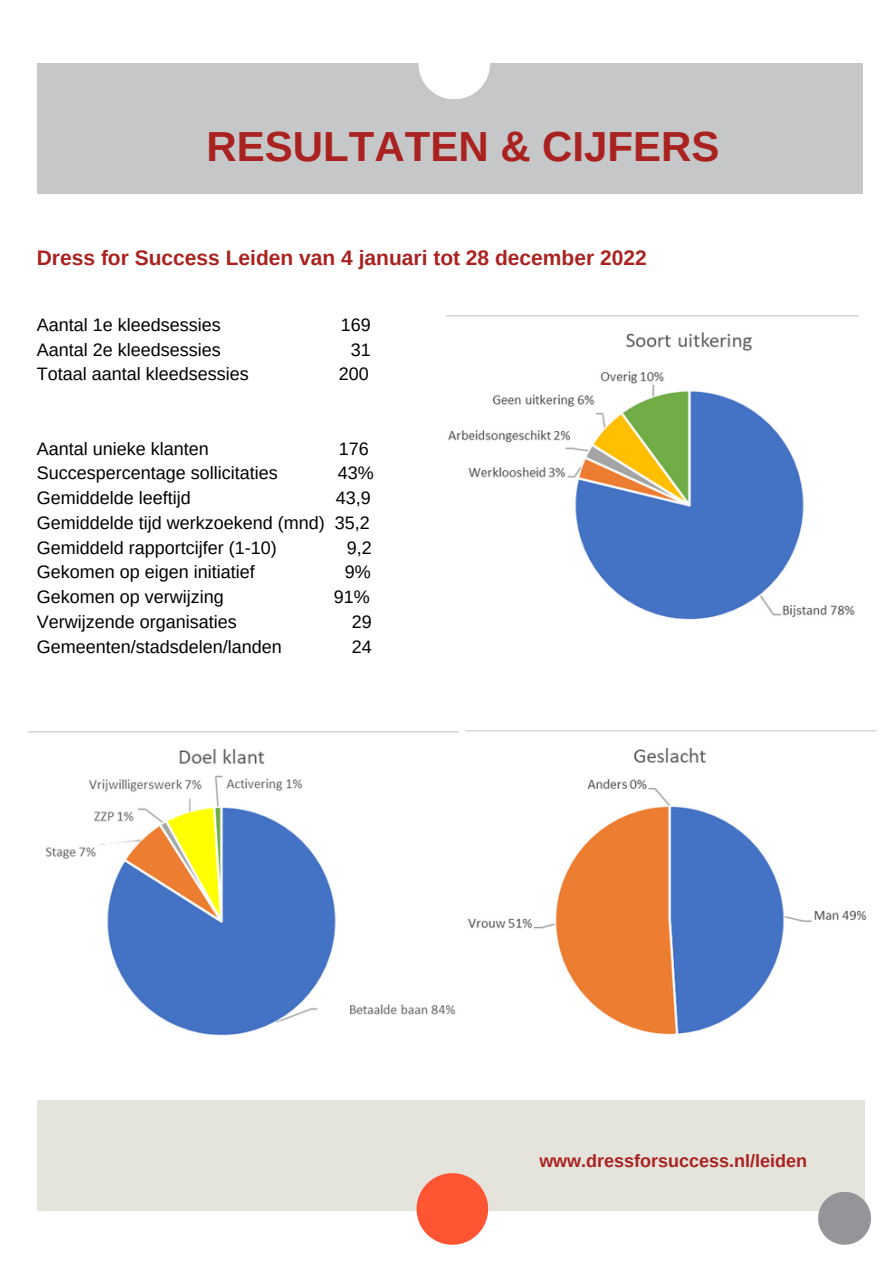
<style>
.page{position:relative;width:893px;height:1264px;background:#fff}
.page>*{position:absolute;margin:0;border:0;box-sizing:border-box;transform-origin:0 0}
.t1{font:700 42px "Arimo";color:#aa2220}
.t2{font:700 21px "Arimo";color:#aa2220}
.t3{font:18px/24.8px "Arimo";color:#000;text-align:justify}
.t4{font:700 18px "Arimo";color:#aa2220}
</style>
<div class="page">
<div style="left:37px;top:1100px;width:827px;height:110px;background:#e4e4dd"></div>
<svg style="left:818px;top:1191px;width:52px;height:53px"></svg>
<div style="left:37px;top:63px;width:825px;height:131px;background:#c6c7c8"></div>
<svg style="left:418px;top:63px;width:72px;height:36px"></svg>
<svg style="left:416px;top:1173px;width:72px;height:71px"></svg>
<img style="left:446px;top:316px;width:412px;height:304px">
<img style="left:465px;top:730px;width:411px;height:305px">
<img style="left:29px;top:731px;width:429px;height:305px">
<h1 class="t1" style="left:206px;top:123px;width:514px">RESULTATEN &amp; CIJFERS</h1>
<p class="t2" style="left:37px;top:246px;width:611px">Dress for Success Leiden van 4 januari tot 28 december 2022</p>
<p class="t3" style="left:37px;top:312px;width:185px">Aantal 1e kleedsessies</p>
<p class="t3" style="left:341px;top:312px;width:31px">169</p>
<p class="t3" style="left:37px;top:337px;width:185px">Aantal 2e kleedsessies</p>
<p class="t3" style="left:351px;top:337px;width:21px">31</p>
<p class="t3" style="left:37px;top:362px;width:213px">Totaal aantal kleedsessies</p>
<p class="t3" style="left:339px;top:362px;width:31px">200</p>
<p class="t3" style="left:37px;top:436px;width:173px">Aantal unieke klanten</p>
<p class="t3" style="left:339px;top:436px;width:31px">176</p>
<p class="t3" style="left:37px;top:460px;width:242px">Succespercentage sollicitaties</p>
<p class="t3" style="left:338px;top:460px;width:37px">43%</p>
<p class="t3" style="left:37px;top:485px;width:155px">Gemiddelde leeftijd</p>
<p class="t3" style="left:37px;top:485px;width:335px;text-indent:299px">43,9<br>Gemiddelde tijd werkzoekend (mnd) 35,2<br>Gemiddeld rapportcijfer (1-10)</p>
<p class="t3" style="left:347px;top:535px;width:26px">9,2</p>
<p class="t3" style="left:37px;top:559px;width:219px">Gekomen op eigen initiatief</p>
<p class="t3" style="left:345px;top:559px;width:27px">9%</p>
<p class="t3" style="left:37px;top:584px;width:188px">Gekomen op verwijzing</p>
<p class="t3" style="left:334px;top:584px;width:37px">91%</p>
<p class="t3" style="left:37px;top:609px;width:201px">Verwijzende organisaties</p>
<p class="t3" style="left:352px;top:609px;width:21px">29</p>
<p class="t3" style="left:37px;top:634px;width:246px">Gemeenten/stadsdelen/landen</p>
<p class="t3" style="left:352px;top:634px;width:21px">24</p>
<p class="t4" style="left:539px;top:1150px;width:269px">www.dressforsuccess.nl/leiden</p>
</div>
